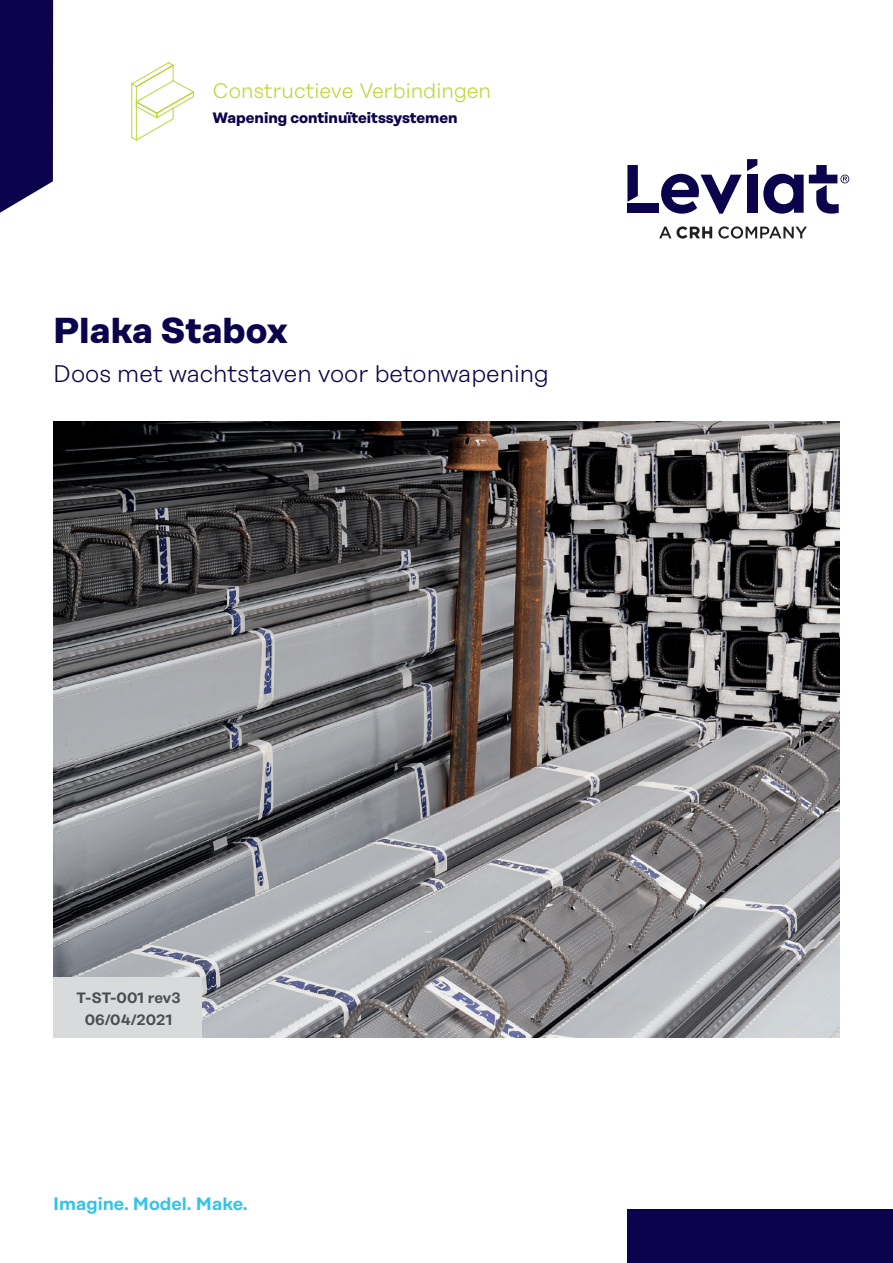
<style>
.page{position:relative;width:893px;height:1263px;background:#fff}
.page>*{position:absolute;margin:0;border:0;box-sizing:border-box;transform-origin:0 0}
.t1{font:700 36px "Rational Display";color:#0b034c}
.t2{font:300 24px "Rational Display";color:#0b034c}
.t3{font:300 21px "Rational Display";color:#bdd63c}
.t4{font:600 18px "Rational Display";color:#32c3e8}
.t5{font:700 15px "Rational Display";color:#0b034c}
.t6{font:600 15px/22.2px "Rational Display";color:#4b4c4d;text-align:center}
</style>
<div class="page">
<img style="left:53px;top:421px;width:787px;height:616px">
<svg style="left:131px;top:62px;width:63px;height:79px"></svg>
<svg style="left:0;top:0;width:53px;height:213px;background:#1d1559"></svg>
<div style="left:627px;top:1210px;width:266px;height:53px;background:#0b034c"></div>
<svg style="left:659px;top:226px;width:53px;height:13px"></svg>
<svg style="left:718px;top:226px;width:89px;height:13px"></svg>
<div style="left:627px;top:203px;width:32px;height:10px;background:#0b034c"></div>
<svg style="left:627px;top:165px;width:11px;height:37px"></svg>
<svg style="left:661px;top:159px;width:96px;height:55px"></svg>
<svg style="left:763px;top:165px;width:86px;height:49px"></svg>
<div style="left:53px;top:977px;width:149px;height:60px;background:#d9dadc"></div>
<p class="t3" style="left:213px;top:79px;width:280px">Constructieve Verbindingen</p>
<p class="t5" style="left:213px;top:109px;width:247px">Wapening continuïteitssystemen</p>
<h1 class="t1" style="left:53px;top:309px;width:236px">Plaka Stabox</h1>
<p class="t2" style="left:53px;top:361px;width:497px">Doos met wachtstaven voor betonwapening</p>
<p class="t6" style="left:77px;top:986px;width:106px">T-ST-001 rev3<br>06/04/2021</p>
<p class="t4" style="left:53px;top:1193px;width:196px">Imagine. Model. Make.</p>
</div>
